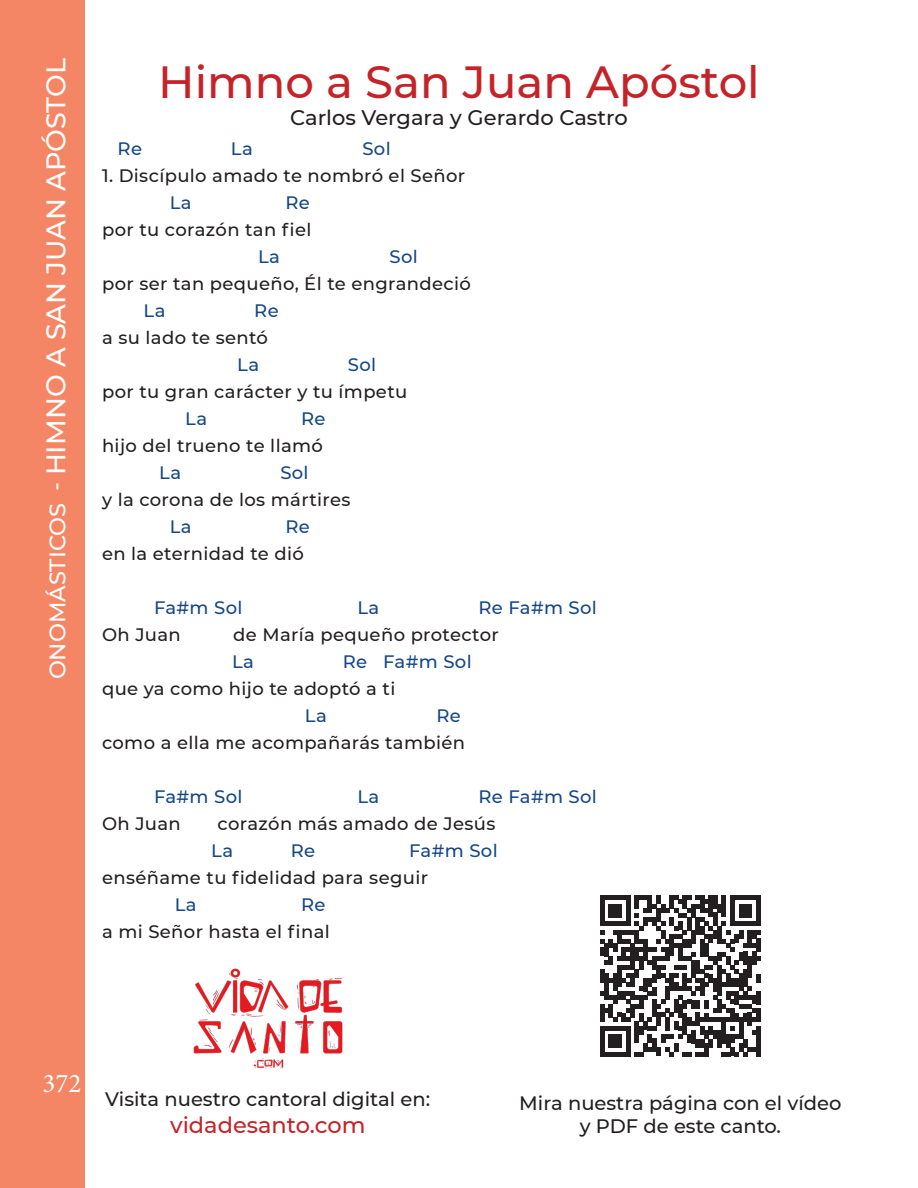
<style>
.page{position:relative;width:918px;height:1188px;background:#fff}
.page>*{position:absolute;margin:0;border:0;box-sizing:border-box;transform-origin:0 0}
.t1{font:500 45px "Montserrat";color:#c42429}
.t2{font:500 27px "Montserrat";color:#fff}
.t3{font:27px "Minion Pro";color:#fff}
.t4{font:500 22.5px "Montserrat";color:#c42429}
.t5{font:500 21px "Montserrat";color:#231f20}
.t6{font:500 19.5px/23.4px "Montserrat";color:#231f20;text-align:center}
.t7{font:500 18px "Montserrat";letter-spacing:.02em;color:#231f20}
.t8{font:500 18px "Montserrat";letter-spacing:.02em;color:#154787}
.s1{font-size:22.5px}
</style>
<div class="page">
<div style="left:0;top:0;width:85px;height:1188px;background:#f58665"></div>
<img style="left:193px;top:968px;width:150px;height:101px">
<svg style="left:600px;top:895px;width:161px;height:161px"></svg>
<div style="left:756px;top:974px;width:5px;height:8px;background:#231f20"></div>
<div style="left:756px;top:991px;width:5px;height:13px;background:#231f20"></div>
<div style="left:756px;top:1008px;width:5px;height:13px;background:#231f20"></div>
<div style="left:756px;top:1026px;width:5px;height:30px;background:#231f20"></div>
<p class="t2" style="left:37px;top:679px;width:623px;rotate:-90deg"><span class="s1">ONOMÁSTICOS -</span> HIMNO A SAN JUAN APÓSTOL</p>
<p class="t1" style="left:158px;top:51px;width:603px">Himno a San Juan Apóstol</p>
<p class="t5" style="left:290px;top:103px;width:339px">Carlos Vergara y Gerardo Castro</p>
<p class="t8" style="left:118px;top:136px;width:26px">Re</p>
<p class="t8" style="left:231px;top:136px;width:23px">La</p>
<p class="t8" style="left:362px;top:136px;width:30px">Sol</p>
<p class="t7" style="left:102px;top:163px;width:365px">1. Discípulo amado te nombró el Señor</p>
<p class="t8" style="left:170px;top:190px;width:23px">La</p>
<p class="t8" style="left:286px;top:190px;width:26px">Re</p>
<p class="t7" style="left:102px;top:217px;width:211px">por tu corazón tan fiel</p>
<p class="t8" style="left:258px;top:244px;width:23px">La</p>
<p class="t8" style="left:390px;top:244px;width:30px">Sol</p>
<p class="t7" style="left:102px;top:271px;width:371px">por ser tan pequeño, Él te engrandeció</p>
<p class="t8" style="left:144px;top:298px;width:23px">La</p>
<p class="t8" style="left:254px;top:298px;width:26px">Re</p>
<p class="t7" style="left:102px;top:325px;width:167px">a su lado te sentó</p>
<p class="t8" style="left:237px;top:352px;width:23px">La</p>
<p class="t8" style="left:348px;top:352px;width:30px">Sol</p>
<p class="t7" style="left:102px;top:379px;width:307px">por tu gran carácter y tu ímpetu</p>
<p class="t8" style="left:185px;top:406px;width:23px">La</p>
<p class="t8" style="left:301px;top:406px;width:26px">Re</p>
<p class="t7" style="left:102px;top:433px;width:223px">hijo del trueno te llamó</p>
<p class="t8" style="left:159px;top:460px;width:23px">La</p>
<p class="t8" style="left:280px;top:460px;width:30px">Sol</p>
<p class="t7" style="left:102px;top:487px;width:250px">y la corona de los mártires</p>
<p class="t8" style="left:170px;top:514px;width:23px">La</p>
<p class="t8" style="left:286px;top:514px;width:26px">Re</p>
<p class="t7" style="left:102px;top:541px;width:203px">en la eternidad te dió</p>
<p class="t8" style="left:154px;top:595px;width:90px">Fa#m Sol</p>
<p class="t8" style="left:357px;top:595px;width:23px">La</p>
<p class="t8" style="left:478px;top:595px;width:120px">Re Fa#m Sol</p>
<p class="t7" style="left:102px;top:622px;width:80px">Oh Juan</p>
<p class="t7" style="left:233px;top:622px;width:267px">de María pequeño protector</p>
<p class="t8" style="left:232px;top:649px;width:23px">La</p>
<p class="t8" style="left:343px;top:649px;width:130px">Re Fa#m Sol</p>
<p class="t7" style="left:102px;top:676px;width:295px">que ya como hijo te adoptó a ti</p>
<p class="t8" style="left:305px;top:703px;width:23px">La</p>
<p class="t8" style="left:436px;top:703px;width:26px">Re</p>
<p class="t7" style="left:102px;top:730px;width:365px">como a ella me acompañarás también</p>
<p class="t8" style="left:154px;top:784px;width:90px">Fa#m Sol</p>
<p class="t8" style="left:357px;top:784px;width:23px">La</p>
<p class="t8" style="left:478px;top:784px;width:120px">Re Fa#m Sol</p>
<p class="t7" style="left:102px;top:811px;width:80px">Oh Juan</p>
<p class="t7" style="left:218px;top:811px;width:279px">corazón más amado de Jesús</p>
<p class="t8" style="left:211px;top:838px;width:23px">La</p>
<p class="t8" style="left:291px;top:838px;width:26px">Re</p>
<p class="t8" style="left:409px;top:838px;width:90px">Fa#m Sol</p>
<p class="t7" style="left:102px;top:865px;width:328px">enséñame tu fidelidad para seguir</p>
<p class="t8" style="left:175px;top:892px;width:23px">La</p>
<p class="t8" style="left:301px;top:892px;width:26px">Re</p>
<p class="t7" style="left:102px;top:919px;width:229px">a mi Señor hasta el final</p>
<h2 class="t3" style="left:43px;top:1065px;width:40px">372</h2>
<p class="t6" style="left:105px;top:1087px;width:326px">Visita nuestro cantoral digital en:</p>
<p class="t4" style="left:170px;top:1110px;width:197px">vidadesanto.com</p>
<p class="t6" style="left:519px;top:1090px;width:324px">Mira nuestra página con el vídeo y PDF de este canto.</p>
</div>
